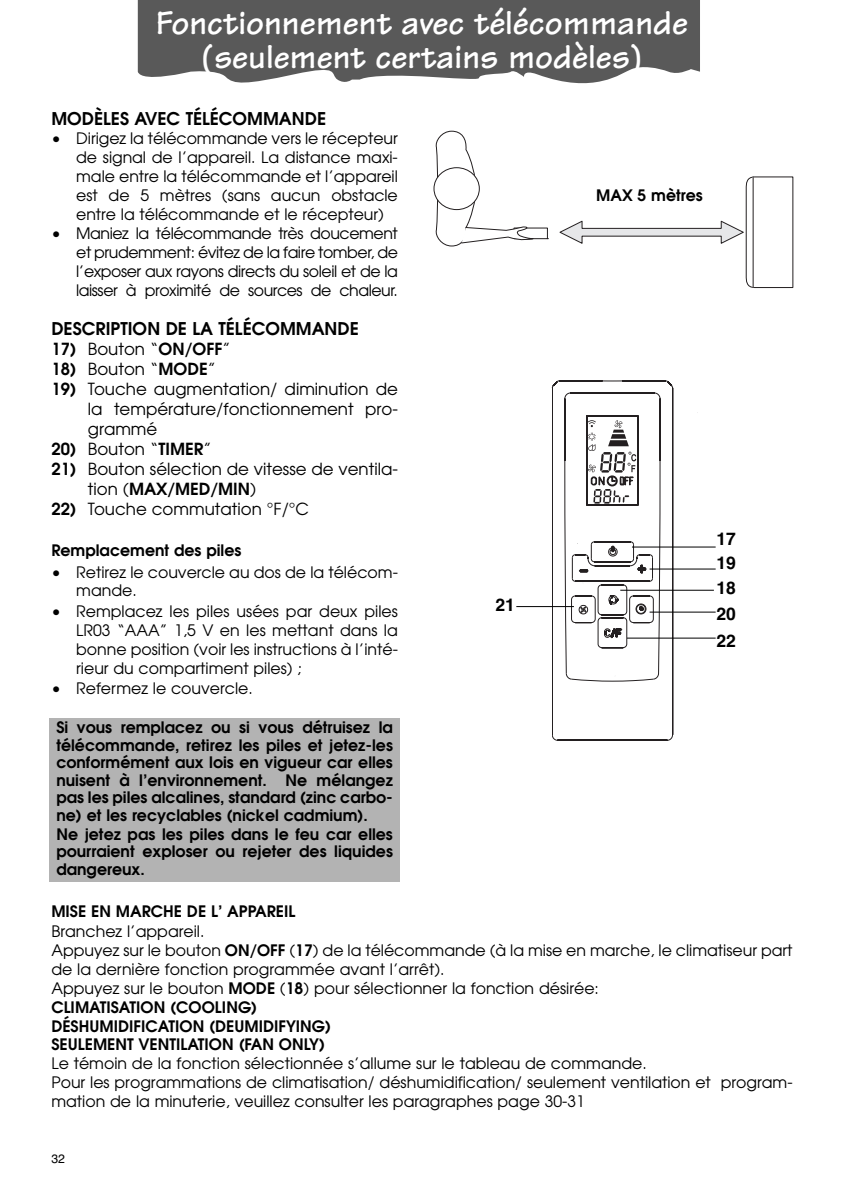
<style>
.page{position:relative;width:844px;height:1191px;background:#fff}
.page>*{position:absolute;margin:0;border:0;box-sizing:border-box;transform-origin:0 0}
.t1{font:700 35px/33.9px "Tekton";color:#fff;text-align:center}
.t2{font:600 17.5px "Avant Garde";color:#000}
.t3{font:700 17.5px/23.6px "Helvetica";color:#000}
.t4{font:16.62px/19.9px "Avant Garde";color:#000;text-align:justify}
.t5{font:600 16.62px "Avant Garde";color:#000}
.t6{font:15.75px/18.9px "Avant Garde";color:#000;text-align:justify}
.t7{font:600 15.75px/17.5px "Avant Garde";color:#000;text-align:justify}
.t8{font:12.25px "Helvetica";color:#000}
.s1{font-weight:400}
.s2{font-weight:600}
</style>
<div class="page">
<div style="left:50px;top:718px;width:349px;height:163px;background:#b3b3b3"></div>
<svg style="left:138px;top:0;width:561px;height:84px;background:#696969"></svg>
<div style="left:513px;top:228px;width:34px;height:11px;border:1px solid #231f20"></div>
<div style="left:433px;top:167px;width:46px;height:43px;border:1px solid #231f20;border-radius:50%"></div>
<svg style="left:435px;top:131px;width:98px;height:116px"></svg>
<svg style="left:559px;top:176px;width:234px;height:112px"></svg>
<div style="left:590px;top:169px;width:118px;height:40px;background:#fff"></div>
<hr style="left:672px;top:388px;width:1px;height:347px;background:#231f20">
<hr style="left:552px;top:388px;width:1px;height:347px;background:#231f20">
<hr style="left:557px;top:740px;width:110px;height:1px;background:#231f20">
<svg style="left:552px;top:735px;width:5px;height:5px"></svg>
<svg style="left:552px;top:380px;width:120px;height:302px"></svg>
<hr style="left:649px;top:568px;width:66px;height:1px;background:#000">
<hr style="left:631px;top:546px;width:84px;height:1px;background:#000">
<hr style="left:620px;top:590px;width:93px;height:1px;background:#000">
<hr style="left:649px;top:611px;width:66px;height:1px;background:#000">
<hr style="left:626px;top:637px;width:89px;height:1px;background:#000">
<hr style="left:516px;top:606px;width:57px;height:1px;background:#000">
<h1 class="t1" style="left:156px;top:11px;width:533px">Fonctionnement avec télécommande (seulement certains modèles)</h1>
<p class="t2" style="left:51px;top:112px;width:276px">MODÈLES AVEC TÉLÉCOMMANDE</p>
<p class="t6" style="left:76px;top:131px;width:323px;text-indent:-25px">• Dirigez la télécommande vers le récepteur de signal de l’appareil. La distance maxi&shy;male entre la télécommande et l’appareil est de 5 mètres (sans aucun obstacle entre la télécommande et le récepteur)</p>
<p class="t6" style="left:76px;top:225px;width:323px;text-indent:-25px">• Maniez la télécommande très doucement et prudemment: évitez de la faire tomber, de l’exposer aux rayons directs du soleil et de la laisser à proximité de sources de chaleur.</p>
<p class="t2" style="left:51px;top:322px;width:309px">DESCRIPTION DE LA TÉLÉCOMMANDE</p>
<p class="t5" style="left:51px;top:343px;width:180px">17) <span class="s1">Bouton “</span>ON/OFF<span class="s1">”</span></p>
<p class="t4" style="left:51px;top:360px;width:166px"><span class="s2">18)</span> Bouton “<span class="s2">MODE</span>”</p>
<p class="t4" style="left:88px;top:380px;width:311px;text-indent:-36px"><span class="s2">19)</span> Touche augmentation/ diminution de la température/fonctionnement pro&shy;grammé</p>
<p class="t5" style="left:51px;top:442px;width:161px">20) <span class="s1">Bouton “</span>TIMER<span class="s1">”</span></p>
<p class="t4" style="left:88px;top:460px;width:311px;text-indent:-36px"><span class="s2">21)</span> Bouton sélection de vitesse de ventila&shy;tion (<span class="s2">MAX/MED/MIN</span>)</p>
<p class="t4" style="left:51px;top:500px;width:259px"><span class="s2">22)</span> Touche commutation °F/°C</p>
<p class="t7" style="left:51px;top:543px;width:191px">Remplacement des piles</p>
<p class="t6" style="left:76px;top:564px;width:323px;text-indent:-25px">• Retirez le couvercle au dos de la télécom&shy;mande.</p>
<p class="t6" style="left:76px;top:603px;width:323px;text-indent:-25px">• Remplacez les piles usées par deux piles LR03 “AAA” 1,5 V en les mettant dans la bonne position (voir les instructions à l’inté&shy;rieur du compartiment piles) ;</p>
<p class="t6" style="left:51px;top:680px;width:203px">• Refermez le couvercle.</p>
<p class="t7" style="left:56px;top:720px;width:338px">Si vous remplacez ou si vous détruisez la télécommande, retirez les piles et jetez-les conformément aux lois en vigueur car elles nuisent à l’environnement. Ne mélangez pas les piles alcalines, standard (zinc carbo&shy;ne) et les recyclables (nickel cadmium).</p>
<p class="t7" style="left:56px;top:826px;width:338px">Ne jetez pas les piles dans le feu car elles pourraient exploser ou rejeter des liquides dangereux.</p>
<p class="t7" style="left:51px;top:904px;width:245px">MISE EN MARCHE DE L’ APPAREIL</p>
<p class="t6" style="left:51px;top:923px;width:742px;text-align:left">Branchez l’appareil.<br>Appuyez sur le bouton <span class="s2">ON/OFF</span> (<span class="s2">17</span>) de la télécommande (à la mise en marche, le climatiseur part de la dernière fonction programmée avant l’arrêt).<br>Appuyez sur le bouton <span class="s2">MODE</span> (<span class="s2">18</span>) pour sélectionner la fonction désirée:<br><span class="s2">CLIMATISATION (COOLING)<br>DÉSHUMIDIFICATION (DEUMIDIFYING)<br>SEULEMENT VENTILATION (FAN ONLY)</span></p>
<p class="t6" style="left:51px;top:1055px;width:742px;text-align:left">Le témoin de la fonction sélectionnée s’allume sur le tableau de commande.<br>Pour les programmations de climatisation/ déshumidification/ seulement ventilation et program&shy;mation de la minuterie, veuillez consulter les paragraphes page 30-31</p>
<p class="t7" style="left:596px;top:188px;width:108px">MAX 5 mètres</p>
<p class="t3" style="left:716px;top:529px;width:21px">17<br>19</p>
<p class="t3" style="left:716px;top:602px;width:21px;line-height:26.8px">20<br>22</p>
<p class="t3" style="left:716px;top:577px;width:21px">18</p>
<p class="t3" style="left:495px;top:595px;width:21px">21</p>
<p class="t8" style="left:51px;top:1154px;width:15px">32</p>
</div>
